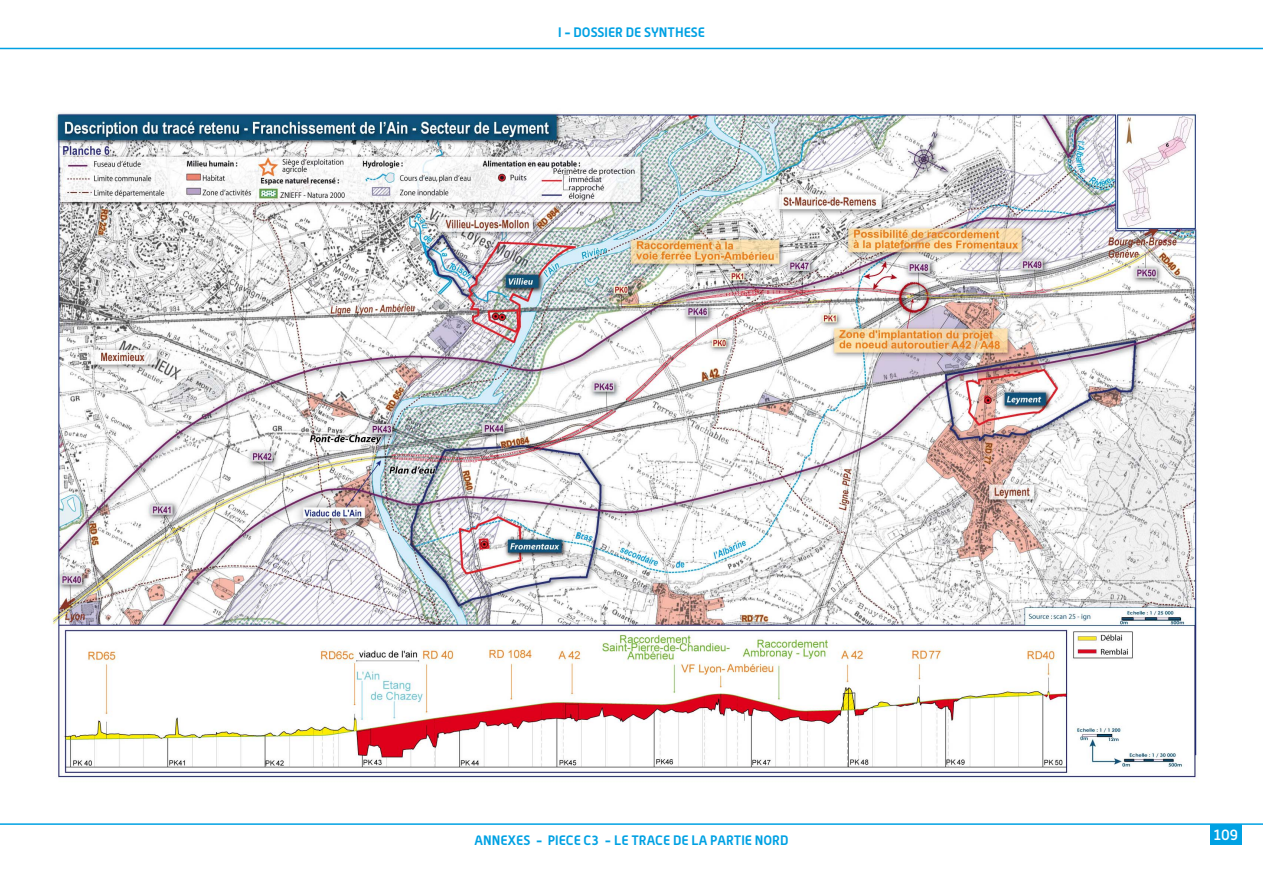
<style>
.page{position:relative;width:1263px;height:893px;background:#fff}
.page>*{position:absolute;margin:0;border:0;box-sizing:border-box;transform-origin:0 0}
.t1{font:500 15px "Alwyn";color:#fff}
.t2{font:700 13.5px "Alwyn";color:#00a1e3}
.t3{font:300 11.7px "Alwyn";color:#0387d2}
</style>
<div class="page">
<img style="left:52px;top:112px;width:1146px;height:670px">
<hr style="left:0;top:48px;width:1263px;height:1px;background:#00a1e3">
<hr style="left:0;top:823px;width:1263px;height:2px;background:#00a1e3">
<div style="left:1210px;top:824px;width:32px;height:21px;background:#00a1e3"></div>
<p class="t2" style="left:558px;top:24px;width:148px">I - DOSSIER DE SYNTHESE</p>
<p class="t2" style="left:474px;top:832px;width:315px">ANNEXES - PIECE C3 - LE TRACE DE LA PARTIE NORD</p>
<p class="t3" style="left:467px;top:835px;width:320px">CFAL – Avant Projet partie nord – Etudes préliminaires partie sud</p>
<p class="t1" style="left:1213px;top:825px;width:26px">109</p>
</div>
